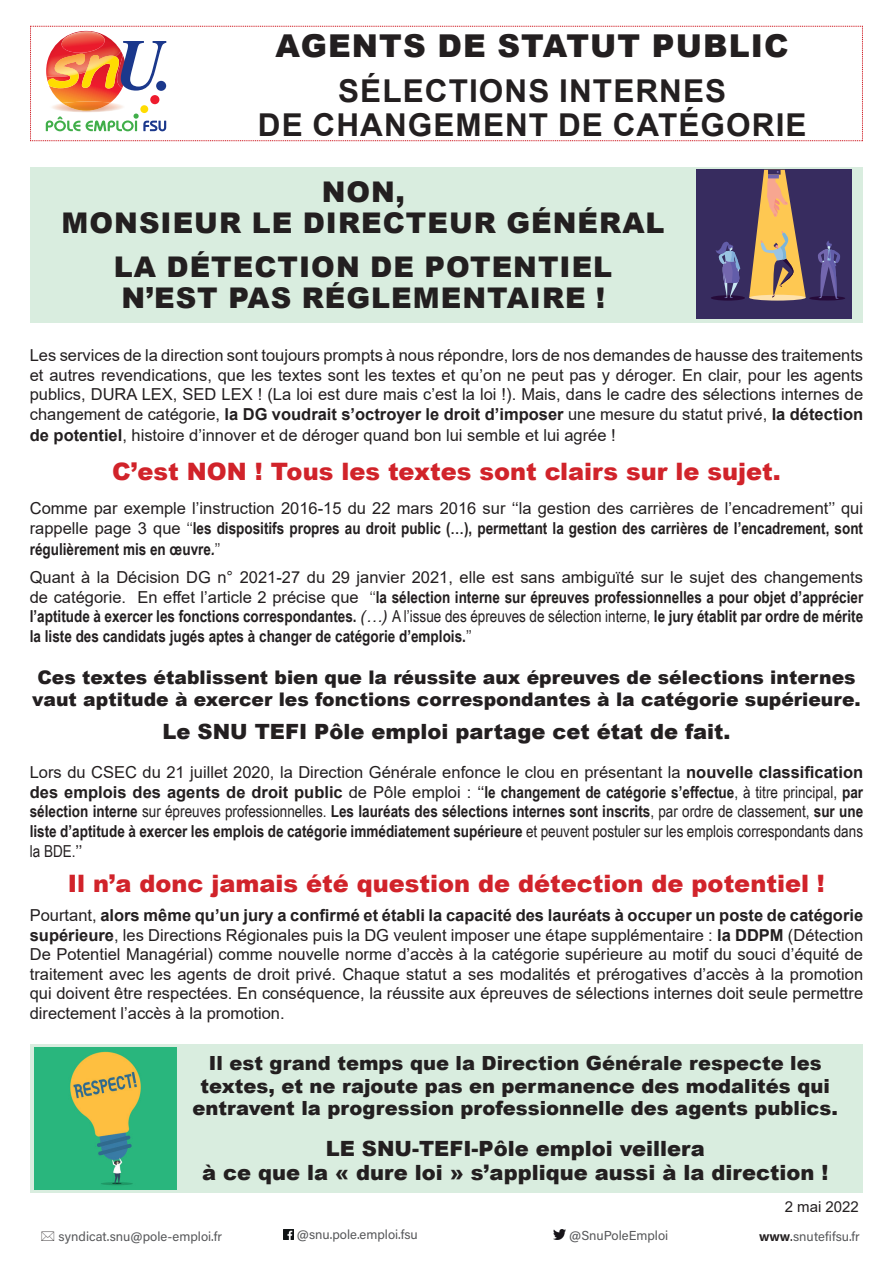
<style>
.page{position:relative;width:893px;height:1263px;background:#fff}
.page>*{position:absolute;margin:0;border:0;box-sizing:border-box;transform-origin:0 0}
.t1{font:700 31.5px/34.5px "Arial";letter-spacing:.035em;color:#231f20;text-align:center}
.t2{font:900 31.5px "Arial";letter-spacing:.035em;color:#231f20}
.t3{font:900 28.5px/31.5px "Arial";letter-spacing:.035em;color:#231f20;text-align:center}
.t4{font:900 24px "Arial";color:#d1232a}
.t5{font:900 21px/24px "Arial";color:#231f20;text-align:center}
.t6{font:900 19.5px/22.5px "Arial";color:#231f20;text-align:center}
.t7{font:900 18.75px/22.5px "Arial";color:#231f20}
.t8{font:16.5px/19.5px "Arial";color:#231f20;text-align:justify}
.t9{font:700 16.5px/19.5px "Arial Narrow";color:#231f20;text-align:justify}
.t10{font:15px "Arial";color:#231f20}
.t11{font:13.05px "Acumin Variable Concept";color:#57585a}
.s1{font-weight:700}
.s2{font-family:"Arial";font-weight:400}
.s3{font-weight:400}
.s4{font-style:italic}
.s5{font-family:"Arial";font-weight:400;font-style:italic}
.s6{font-family:"Arial"}
.s7{color:#231f20}
</style>
<div class="page">
<svg style="left:284px;top:1230px;width:10px;height:10px"></svg>
<svg style="left:553px;top:1229px;width:13px;height:11px"></svg>
<div style="left:30px;top:167px;width:833px;height:156px;background:#d9eddf"></div>
<div style="left:696px;top:170px;width:156px;height:149px;background:#372c5f"></div>
<hr style="left:809px;top:296px;width:36px;height:4px;background:#260b3a;border-radius:50%">
<svg style="left:817px;top:241px;width:23px;height:58px"></svg>
<div style="left:711px;top:295px;width:34px;height:6px;background:#260b3a;border-radius:50%"></div>
<svg style="left:716px;top:241px;width:24px;height:57px"></svg>
<svg style="left:749px;top:295px;width:57px;height:6px"></svg>
<svg style="left:749px;top:170px;width:57px;height:128px"></svg>
<div style="left:35px;top:20px;width:141px;height:122px;background:linear-gradient(to right,#fff,#fff)"></div>
<svg style="left:30px;top:26px;width:833px;height:115px"></svg>
<div style="left:30px;top:1044px;width:833px;height:148px;background:#d9eddf"></div>
<img style="left:34px;top:1047px;width:142px;height:142px">
<h1 class="t2" style="left:276px;top:23px;width:515px">AGENTS DE STATUT PUBLIC</h1>
<h1 class="t1" style="left:258px;top:74px;width:550px">SÉLECTIONS INTERNES<br>DE CHANGEMENT DE CATÉGORIE</h1>
<h2 class="t3" style="left:62px;top:175px;width:604px">NON,<br>MONSIEUR LE DIRECTEUR GÉNÉRAL</h2>
<h2 class="t3" style="left:114px;top:250px;width:500px;text-align:left">LA DÉTECTION DE POTENTIEL<br>N’EST PAS RÉGLEMENTAIRE !</h2>
<p class="t8" style="left:30px;top:346px;width:835px">Les services de la direction sont toujours prompts à nous répondre, lors de nos demandes de hausse des traitements et autres revendications, que les textes sont les textes et qu’on ne peut pas y déroger. En clair, pour les agents publics, DURA LEX, SED LEX ! (La loi est dure mais c’est la loi !). Mais, dans le cadre des sélections internes de changement de catégorie, <span class="s1">la DG voudrait s’octroyer le droit d’imposer</span> une mesure du statut privé, <span class="s1">la détection</span></p>
<p class="t8" style="left:30px;top:425px;width:587px"><span class="s1">de potentiel</span>, histoire d’innover et de déroger quand bon lui semble et lui agrée !</p>
<h3 class="t4" style="left:112px;top:454px;width:670px">C’est NON ! Tous les textes sont clairs sur le sujet.</h3>
<p class="t8" style="left:30px;top:499px;width:835px">Comme par exemple l’instruction 2016-15 du 22 mars 2016 sur ‘‘la gestion des carrières de l’encadrement’’ qui</p>
<p class="t9" style="left:30px;top:517px;width:835px;line-height:21px"><span class="s2">rappelle page 3 que</span> <span class="s3">‘‘</span>les dispositifs propres au droit public (…), permettant la gestion des carrières de l’encadrement, sont régulièrement mis en œuvre<span class="s4">.</span><span class="s3">’’</span></p>
<p class="t8" style="left:30px;top:568px;width:835px">Quant à la Décision DG n° 2021-27 du 29 janvier 2021, elle est sans ambiguïté sur le sujet des changements</p>
<p class="t9" style="left:30px;top:587px;width:835px"><span class="s2">de catégorie. En effet l’article 2 précise que</span> <span class="s3">‘‘</span>la sélection interne sur épreuves professionnelles a pour objet d’apprécier l’aptitude à exercer les fonctions correspondantes. <span class="s5">(…)</span> <span class="s3">A l’issue des épreuves de sélection interne,</span> le jury établit par ordre de mérite la liste des candidats jugés aptes à changer de catégorie d’emplois.<span class="s3">’’</span></p>
<p class="t7" style="left:32px;top:665px;width:830px">Ces textes établissent bien que la réussite aux épreuves de sélections internes vaut aptitude à exercer les fonctions correspondantes à la catégorie supérieure.</p>
<p class="t5" style="left:163px;top:719px;width:569px">Le SNU TEFI Pôle emploi partage cet état de fait.</p>
<p class="t8" style="left:30px;top:763px;width:835px">Lors du CSEC du 21 juillet 2020, la Direction Générale enfonce le clou en présentant la <span class="s1">nouvelle classification</span></p>
<p class="t9" style="left:30px;top:782px;width:835px"><span class="s6">des emplois des agents de droit public</span> <span class="s2">de Pôle emploi : ‘‘</span>le changement de catégorie s’effectue<span class="s3">, à titre principal,</span> par sélection interne <span class="s3">sur épreuves professionnelles.</span> Les lauréats des sélections internes sont inscrits<span class="s3">, par ordre de classement,</span> sur une liste d’aptitude à exercer les emplois de catégorie immédiatement supérieure <span class="s3">et peuvent postuler sur les emplois correspondants dans la BDE.</span><span class="s2">’’</span></p>
<h3 class="t4" style="left:68px;top:866px;width:758px">Il n’a donc jamais été question de détection de potentiel !</h3>
<p class="t8" style="left:30px;top:905px;width:835px">Pourtant, <span class="s1">alors même qu’un jury a confirmé et établi la capacité des lauréats à occuper un poste de catégorie supérieure</span>, les Directions Régionales puis la DG veulent imposer une étape supplémentaire : <span class="s1">la DDPM</span> (Détection De Potentiel Managérial) comme nouvelle norme d’accès à la catégorie supérieure au motif du souci d’équité de traitement avec les agents de droit privé. Chaque statut a ses modalités et prérogatives d’accès à la promotion qui doivent être respectées. En conséquence, la réussite aux épreuves de sélections internes doit seule permettre directement l’accès à la promotion.</p>
<p class="t6" style="left:193px;top:1051px;width:647px">Il est grand temps que la Direction Générale respecte les textes, et ne rajoute pas en permanence des modalités qui entravent la progression professionnelle des agents publics.</p>
<p class="t5" style="left:202px;top:1135px;width:628px">LE SNU-TEFI-Pôle emploi veillera<br>à ce que la « dure loi » s’applique aussi à la direction !</p>
<p class="t10" style="left:785px;top:1197px;width:76px">2 mai 2022</p>
<p class="t11" style="left:59px;top:1228px;width:165px">syndicat.snu@pole-emploi.fr</p>
<p class="t11" style="left:297px;top:1225px;width:122px">@snu.pole.emploi.fsu</p>
<p class="t11" style="left:569px;top:1226px;width:101px">@SnuPoleEmploi</p>
<p class="t11" style="left:759px;top:1227px;width:102px"><span class="s7">www.</span>snutefifsu.fr</p>
</div>
